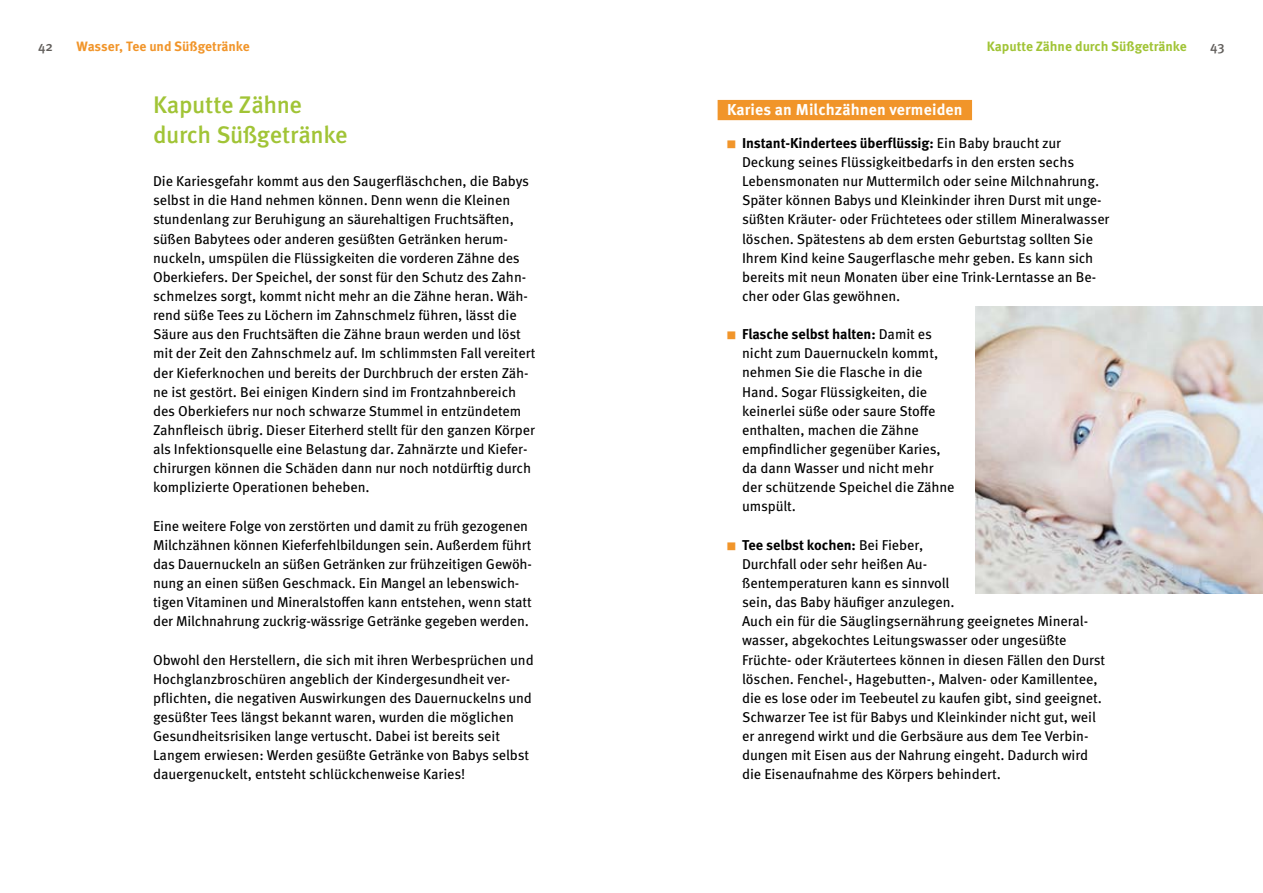
<style>
.page{position:relative;width:1263px;height:893px;background:#fff}
.page>*{position:absolute;margin:0;border:0;box-sizing:border-box;transform-origin:0 0}
.t1{font:500 24px/30px "Meta OT";letter-spacing:-.02em;color:#a1c436}
.t2{font:700 15.75px "Meta OT";letter-spacing:.01em;color:#fff}
.t3{font:14.25px/19.2px "Meta OT";letter-spacing:-.005em;color:#000}
.t4{font:700 13.5px "Meta OT";letter-spacing:-.005em;color:#a1c436}
.t5{font:700 13.5px "Meta OT";letter-spacing:-.01em;color:#f1952a}
.t6{font:500 13.5px "Meta OT";color:#605d5a}
.s1{font-family:"Meta Bold Expert";font-size:10.5px;color:#f1952a}
.s2{font-weight:700}
</style>
<div class="page">
<div style="left:718px;top:100px;width:254px;height:20px;background:#f1952a"></div>
<img style="left:976px;top:306px;width:287px;height:287px">
<p class="t6" style="left:38px;top:38px;width:16px">42</p>
<p class="t5" style="left:77px;top:38px;width:175px">Wasser, Tee und Süßgetränke</p>
<p class="t4" style="left:987px;top:38px;width:201px">Kaputte Zähne durch Süßgetränke</p>
<p class="t6" style="left:1210px;top:38px;width:16px">43</p>
<h1 class="t1" style="left:153px;top:90px;width:196px">Kaputte Zähne durch Süßgetränke</h1>
<p class="t3" style="left:153px;top:172px;width:384px">Die Kariesgefahr kommt aus den Saugerfläschchen, die Babys selbst in die Hand nehmen können. Denn wenn die Kleinen stundenlang zur Beruhigung an säurehaltigen Fruchtsäften, süßen Babytees oder anderen gesüßten Getränken herum&shy;nuckeln, umspülen die Flüssigkeiten die vorderen Zähne des Oberkiefers. Der Speichel, der sonst für den Schutz des Zahn&shy;schmelzes sorgt, kommt nicht mehr an die Zähne heran. Wäh&shy;rend süße Tees zu Löchern im Zahnschmelz führen, lässt die Säure aus den Fruchtsäften die Zähne braun werden und löst mit der Zeit den Zahnschmelz auf. Im schlimmsten Fall vereitert der Kieferknochen und bereits der Durchbruch der ersten Zäh&shy;ne ist gestört. Bei einigen Kindern sind im Frontzahnbereich des Oberkiefers nur noch schwarze Stummel in entzündetem Zahnfleisch übrig. Dieser Eiterherd stellt für den ganzen Körper als Infektionsquelle eine Belastung dar. Zahnärzte und Kiefer&shy;chirurgen können die Schäden dann nur noch notdürftig durch komplizierte Operationen beheben.</p>
<p class="t3" style="left:153px;top:516px;width:380px">Eine weitere Folge von zerstörten und damit zu früh gezogenen Milchzähnen können Kieferfehlbildungen sein. Außerdem führt das Dauernuckeln an süßen Getränken zur frühzeitigen Gewöh&shy;nung an einen süßen Geschmack. Ein Mangel an lebenswich&shy;tigen Vitaminen und Mineralstoffen kann entstehen, wenn statt der Milchnahrung zuckrig-wässrige Getränke gegeben werden.</p>
<p class="t3" style="left:153px;top:650px;width:382px">Obwohl den Herstellern, die sich mit ihren Werbesprüchen und Hochglanzbroschüren angeblich der Kindergesundheit ver&shy;pflichten, die negativen Auswirkungen des Dauernuckelns und gesüßter Tees längst bekannt waren, wurden die möglichen Gesundheitsrisiken lange vertuscht. Dabei ist bereits seit Langem erwiesen: Werden gesüßte Getränke von Babys selbst dauergenuckelt, entsteht schlückchenweise Karies!</p>
<p class="t2" style="left:727px;top:99px;width:237px">Karies an Milchzähnen vermeiden</p>
<p class="t3" style="left:742px;top:133px;width:369px;text-indent:-15px"><span class="s1">Z</span> <span class="s2">Instant-Kindertees überflüssig:</span> Ein Baby braucht zur Deckung seines Flüssigkeitbedarfs in den ersten sechs Lebensmonaten nur Muttermilch oder seine Milchnahrung.<br>Später können Babys und Kleinkinder ihren Durst mit unge&shy;süßten Kräuter- oder Früchtetees oder stillem Mineralwasser löschen. Spätestens ab dem ersten Geburtstag sollten Sie Ihrem Kind keine Saugerflasche mehr geben. Es kann sich bereits mit neun Monaten über eine Trink-Lerntasse an Be&shy;cher oder Glas gewöhnen.</p>
<p class="t3" style="left:742px;top:325px;width:214px;text-indent:-15px"><span class="s1">Z</span> <span class="s2">Flasche selbst halten:</span> Damit es nicht zum Dauernuckeln kommt, nehmen Sie die Flasche in die<br>Hand. Sogar Flüssigkeiten, die keinerlei süße oder saure Stoffe enthalten, machen die Zähne empfindlicher gegenüber Karies, da dann Wasser und nicht mehr der schützende Speichel die Zähne umspült.</p>
<p class="t3" style="left:742px;top:535px;width:365px;text-indent:-15px"><span class="s1">Z</span> <span class="s2">Tee selbst kochen:</span> Bei Fieber,<br>Durchfall oder sehr heißen Au-<br>ßentemperaturen kann es sinnvoll<br>sein, das Baby häufiger anzulegen.<br>Auch ein für die Säuglingsernährung geeignetes Mineral&shy;wasser, abgekochtes Leitungswasser oder ungesüßte Früchte- oder Kräutertees können in diesen Fällen den Durst löschen. Fenchel-, Hagebutten-, Malven- oder Kamillentee, die es lose oder im Teebeutel zu kaufen gibt, sind geeignet.<br>Schwarzer Tee ist für Babys und Kleinkinder nicht gut, weil er anregend wirkt und die Gerbsäure aus dem Tee Verbin&shy;dungen mit Eisen aus der Nahrung eingeht. Dadurch wird die Eisenaufnahme des Körpers behindert.</p>
</div>
